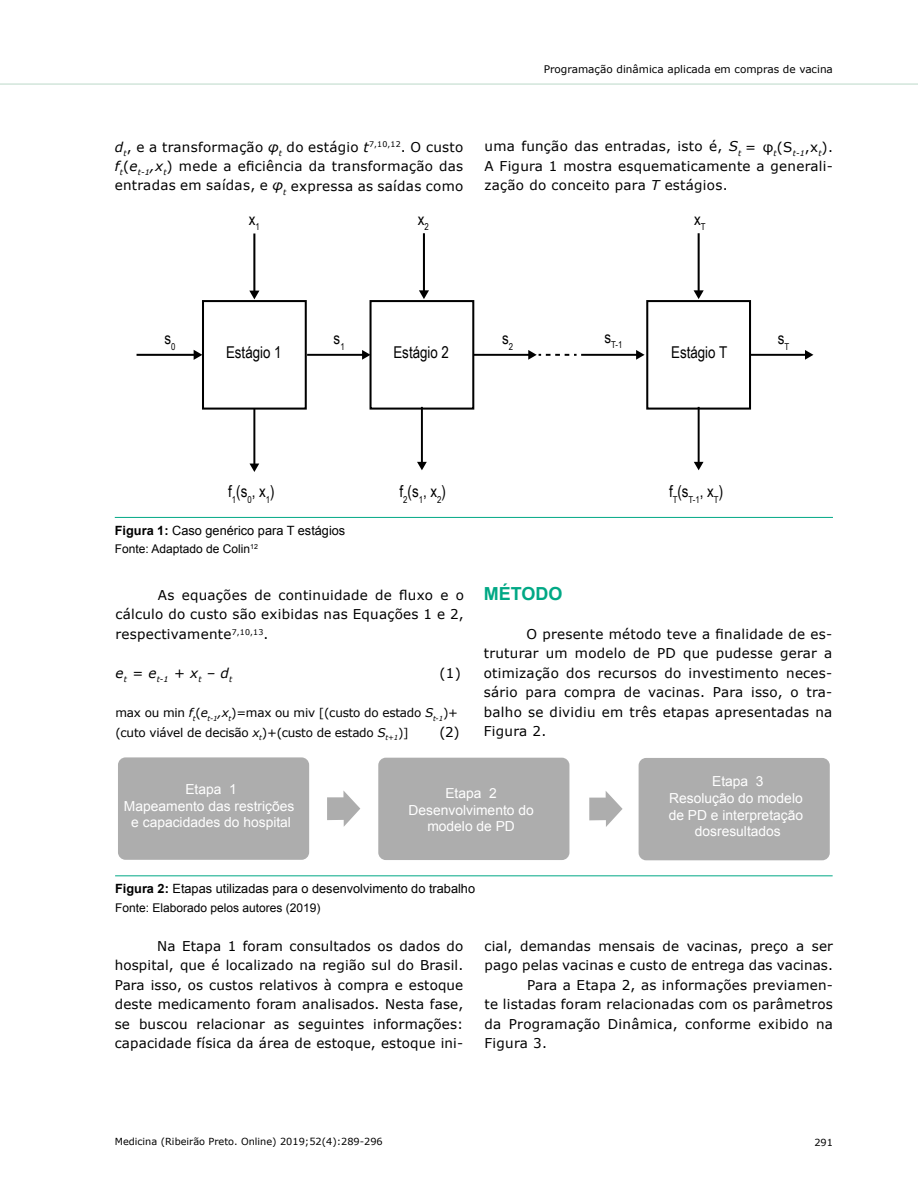
<style>
.page{position:relative;width:918px;height:1188px;background:#fff}
.page>*{position:absolute;margin:0;border:0;box-sizing:border-box;transform-origin:0 0}
.t1{font:700 18px "Arial";color:#00a885}
.t2{font:16.35px "Arial Narrow";color:#000}
.t3{font:13.8px/16.6px "Arial";color:#fff;text-align:center}
.t4{font:13.5px/19.5px "Verdana";letter-spacing:.02em;color:#000;text-align:justify}
.t5{font:italic 13.5px "Verdana";color:#000}
.t6{font:12.75px "Arial";color:#000}
.t7{font:12px/19.5px "Verdana";letter-spacing:-.02em;color:#000}
.t8{font:12px "Arial";color:#000}
.t9{font:10.5px "Verdana";color:#000}
.t10{font:9.75px "Verdana";color:#000}
.t11{font:9.45px "Arial Narrow";color:#000}
.s1{font-style:italic}
.s2{font-weight:700}
</style>
<div class="page">
<hr style="left:0;top:83px;width:918px;height:2px;background:#d2e5da">
<hr style="left:115px;top:517px;width:718px;height:1px;background:#00a885">
<div style="left:202px;top:300px;width:105px;height:110px;border:2px solid #000"></div>
<div style="left:370px;top:300px;width:104px;height:110px;border:2px solid #000"></div>
<div style="left:646px;top:300px;width:105px;height:110px;border:2px solid #000"></div>
<hr style="left:253px;top:234px;width:2px;height:58px;background:#000">
<svg style="left:249px;top:291px;width:10px;height:8px"></svg>
<hr style="left:423px;top:233px;width:2px;height:59px;background:#000">
<svg style="left:419px;top:290px;width:10px;height:9px"></svg>
<hr style="left:698px;top:233px;width:2px;height:59px;background:#000">
<svg style="left:694px;top:290px;width:10px;height:9px"></svg>
<hr style="left:137px;top:354px;width:58px;height:2px;background:#000">
<svg style="left:194px;top:350px;width:8px;height:10px"></svg>
<hr style="left:307px;top:354px;width:57px;height:2px;background:#000">
<svg style="left:362px;top:350px;width:9px;height:10px"></svg>
<hr style="left:253px;top:409px;width:2px;height:56px;background:#000">
<svg style="left:250px;top:464px;width:9px;height:8px"></svg>
<hr style="left:421px;top:407px;width:2px;height:56px;background:#000">
<svg style="left:417px;top:462px;width:10px;height:8px"></svg>
<hr style="left:698px;top:407px;width:2px;height:56px;background:#000">
<svg style="left:694px;top:462px;width:10px;height:8px"></svg>
<hr style="left:473px;top:354px;width:57px;height:2px;background:#000">
<hr style="left:581px;top:354px;width:57px;height:2px;background:#000">
<svg style="left:636px;top:350px;width:9px;height:10px"></svg>
<hr style="left:750px;top:354px;width:56px;height:2px;background:#000">
<svg style="left:805px;top:350px;width:8px;height:10px"></svg>
<svg style="left:528px;top:350px;width:49px;height:10px"></svg>
<hr style="left:115px;top:875px;width:718px;height:1px;background:#00a885">
<div style="left:118px;top:757px;width:191px;height:103px;background:#adadad;border-radius:8px"></div>
<div style="left:378px;top:758px;width:191px;height:102px;background:#adadad;border-radius:8px"></div>
<div style="left:639px;top:758px;width:191px;height:102px;background:#adadad;border-radius:8px"></div>
<svg style="left:327px;top:790px;width:33px;height:37px"></svg>
<svg style="left:589px;top:791px;width:34px;height:36px"></svg>
<p class="t9" style="left:544px;top:62px;width:291px">Programação dinâmica aplicada em compras de vacina</p>
<p class="t4" style="left:115px;top:137px;width:350px"><span class="s1">d</span><sub>t</sub>, e a transformação <span class="s1">φ</span><sub>t</sub> do estágio <span class="s1">t</span><sup>7,10,12</sup>. O custo <span class="s1">f</span><sub>t</sub>(<span class="s1">e</span><sub>t-1</sub><span class="s1">,x</span><sub>t</sub>) mede a eficiência da transformação das entradas em saídas, e <span class="s1">φ</span><sub>t</sub> expressa as saídas como</p>
<p class="t4" style="left:485px;top:137px;width:350px">uma função das entradas, isto é, <span class="s1">S</span><sub>t</sub> = φ<sub>t</sub>(S<sub>t-1</sub>,x<sub>t</sub>).<br>A Figura 1 mostra esquematicamente a generali&shy;zação do conceito para <span class="s1">T</span> estágios.</p>
<p class="t2" style="left:249px;top:207px;width:13px">x<sub>1</sub></p>
<p class="t2" style="left:418px;top:207px;width:13px">x<sub>2</sub></p>
<p class="t2" style="left:694px;top:207px;width:13px">x<sub>T</sub></p>
<p class="t2" style="left:164px;top:327px;width:13px">s<sub>0</sub></p>
<p class="t2" style="left:334px;top:327px;width:13px">s<sub>1</sub></p>
<p class="t2" style="left:502px;top:327px;width:13px">s<sub>2</sub></p>
<p class="t11" style="left:605px;top:338px;width:19px"><sup>s</sup>T-1</p>
<p class="t2" style="left:778px;top:327px;width:13px">s<sub>T</sub></p>
<p class="t2" style="left:226px;top:340px;width:57px">Estágio 1</p>
<p class="t2" style="left:393px;top:340px;width:57px">Estágio 2</p>
<p class="t2" style="left:671px;top:340px;width:58px">Estágio T</p>
<p class="t2" style="left:228px;top:480px;width:48px">f<sub>1</sub>(s<sub>0</sub>, x<sub>1</sub>)</p>
<p class="t2" style="left:400px;top:480px;width:48px">f<sub>2</sub>(s<sub>1</sub>, x<sub>2</sub>)</p>
<p class="t2" style="left:669px;top:480px;width:56px">f<sub>T</sub>(s<sub>T-1</sub>, x<sub>T</sub>)</p>
<p class="t6" style="left:115px;top:522px;width:232px"><span class="s2">Figura 1:</span> Caso genérico para T estágios</p>
<p class="t8" style="left:115px;top:541px;width:145px">Fonte: Adaptado de Colin<sup>12</sup></p>
<p class="t4" style="left:115px;top:585px;width:350px;text-indent:43px">As equações de continuidade de fluxo e o cálculo do custo são exibidas nas Equações 1 e 2, respectivamente<sup>7,10,13</sup>.</p>
<p class="t5" style="left:115px;top:664px;width:118px">e<sub>t</sub> = e<sub>t-1</sub> + x<sub>t</sub> – d<sub>t</sub></p>
<p class="t4" style="left:439px;top:663px;width:23px">(1)</p>
<p class="t7" style="left:115px;top:703px;width:344px">max ou min <span class="s1">f</span><sub>t</sub>(<span class="s1">e</span><sub>t-1</sub><span class="s1">,x</span><sub>t</sub>)=max ou miv [(custo do estado <span class="s1">S</span><sub>t-1</sub>)+ (cuto viável de decisão <span class="s1">x</span><sub>t</sub>)+(custo de estado <span class="s1">S</span><sub>t+1</sub>)]</p>
<p class="t4" style="left:439px;top:722px;width:22px">(2)</p>
<h1 class="t1" style="left:484px;top:582px;width:80px">MÉTODO</h1>
<p class="t4" style="left:484px;top:624px;width:350px;text-indent:43px">O presente método teve a finalidade de es&shy;truturar um modelo de PD que pudesse gerar a otimização dos recursos do investimento neces&shy;sário para compra de vacinas. Para isso, o tra&shy;balho se dividiu em três etapas apresentadas na Figura 2.</p>
<p class="t3" style="left:124px;top:781px;width:172px">Etapa 1<br>Mapeamento das restrições e capacidades do hospital</p>
<p class="t3" style="left:409px;top:785px;width:127px">Etapa 2<br>Desenvolvimento do modelo de PD</p>
<p class="t3" style="left:669px;top:773px;width:136px">Etapa 3<br>Resolução do modelo de PD e interpretação dosresultados</p>
<p class="t6" style="left:115px;top:880px;width:361px"><span class="s2">Figura 2:</span> Etapas utilizadas para o desenvolvimento do trabalho</p>
<p class="t8" style="left:115px;top:900px;width:207px">Fonte: Elaborado pelos autores (2019)</p>
<p class="t4" style="left:115px;top:936px;width:350px;text-indent:43px">Na Etapa 1 foram consultados os dados do hospital, que é localizado na região sul do Brasil.<br>Para isso, os custos relativos à compra e estoque deste medicamento foram analisados. Nesta fase, se buscou relacionar as seguintes informações: capacidade física da área de estoque, estoque ini-</p>
<p class="t4" style="left:485px;top:936px;width:350px">cial, demandas mensais de vacinas, preço a ser</p>
<p class="t4" style="left:485px;top:956px;width:350px">pago pelas vacinas e custo de entrega das vacinas.</p>
<p class="t4" style="left:527px;top:975px;width:307px">Para a Etapa 2, as informações previamen-</p>
<p class="t4" style="left:485px;top:995px;width:350px">te listadas foram relacionadas com os parâmetros</p>
<p class="t4" style="left:485px;top:1014px;width:350px">da Programação Dinâmica, conforme exibido na</p>
<p class="t4" style="left:485px;top:1034px;width:64px">Figura 3.</p>
<p class="t10" style="left:115px;top:1135px;width:270px">Medicina (Ribeirão Preto. Online) 2019;52(4):289-296</p>
<p class="t10" style="left:814px;top:1136px;width:20px">291</p>
</div>
